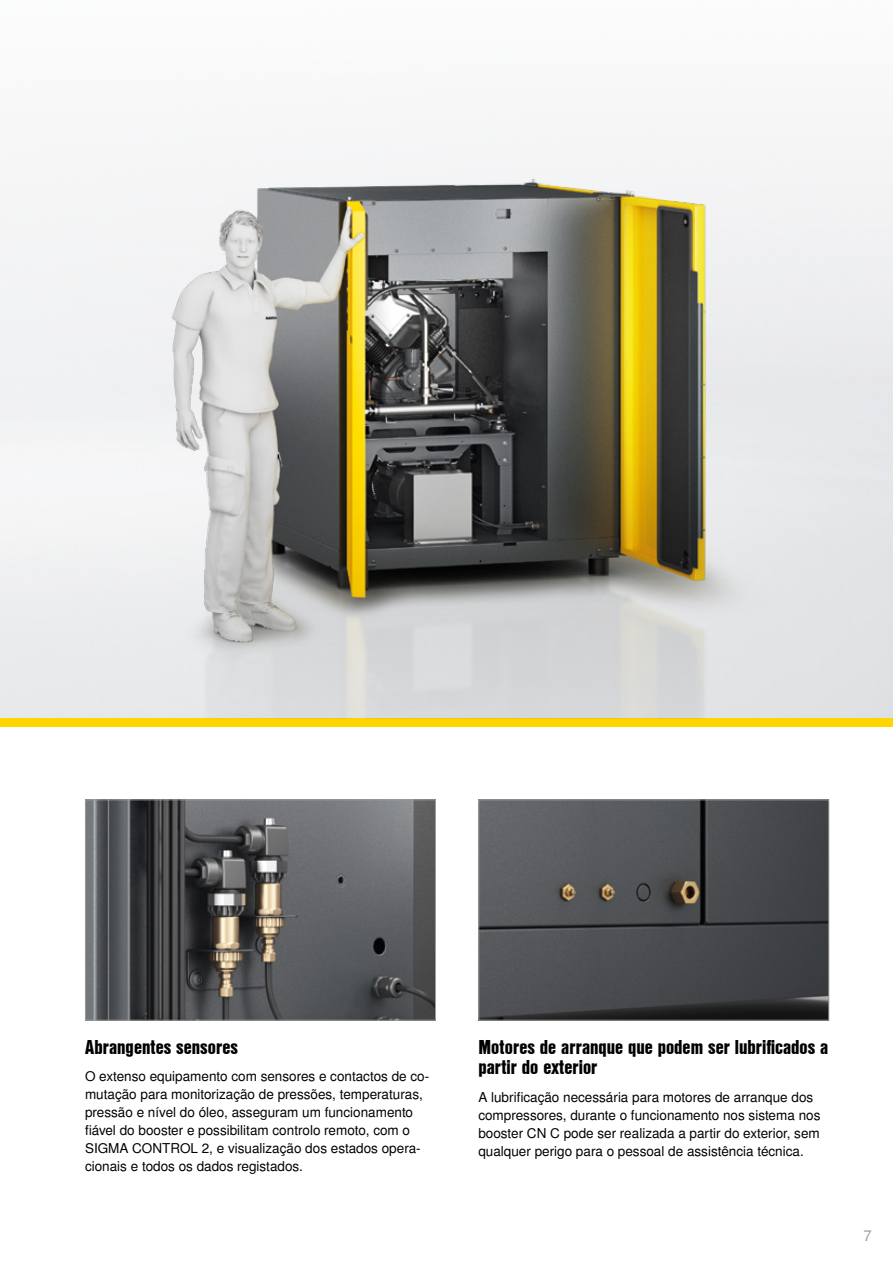
<style>
.page{position:relative;width:893px;height:1263px;background:#fff}
.page>*{position:absolute;margin:0;border:0;box-sizing:border-box;transform-origin:0 0}
.t1{font:19.5px/19.5px "Nimbus San L Bla Con";color:#000}
.t2{font:15px "Nimbus San L";color:#9d9d9c}
.t3{font:13.5px/18px "Nimbus San L";color:#000}
</style>
<div class="page">
<img style="left:1px;top:128px;width:892px;height:591px">
<img style="left:87px;top:801px;width:347px;height:217px">
<div style="left:85px;top:799px;width:351px;height:221px;border:1px solid #9d9d9c"></div>
<img style="left:480px;top:801px;width:347px;height:217px">
<div style="left:478px;top:799px;width:351px;height:221px;border:1px solid #9d9d9c"></div>
<img style="left:0;top:0;width:1px;height:719px">
<div style="left:0;top:719px;width:893px;height:8px;background:#ffd500"></div>
<h1 class="t1" style="left:85px;top:1037px;width:154px">Abrangentes sensores</h1>
<p class="t3" style="left:85px;top:1068px;width:346px">O extenso equipamento com sensores e contactos de co&shy;mutação para monitorização de pressões, temperaturas, pressão e nível do óleo, asseguram um funcionamento fiável do booster e possibilitam controlo remoto, com o SIGMA CONTROL 2, e visualização dos estados opera&shy;cionais e todos os dados registados.</p>
<h1 class="t1" style="left:478px;top:1037px;width:351px">Motores de arranque que podem ser lubrificados a partir do exterior</h1>
<p class="t3" style="left:478px;top:1089px;width:344px">A lubrificação necessária para motores de arranque dos compressores, durante o funcionamento nos sistema nos booster CN C pode ser realizada a partir do exterior, sem qualquer perigo para o pessoal de assistência técnica.</p>
<p class="t2" style="left:863px;top:1226px;width:10px">7</p>
</div>
